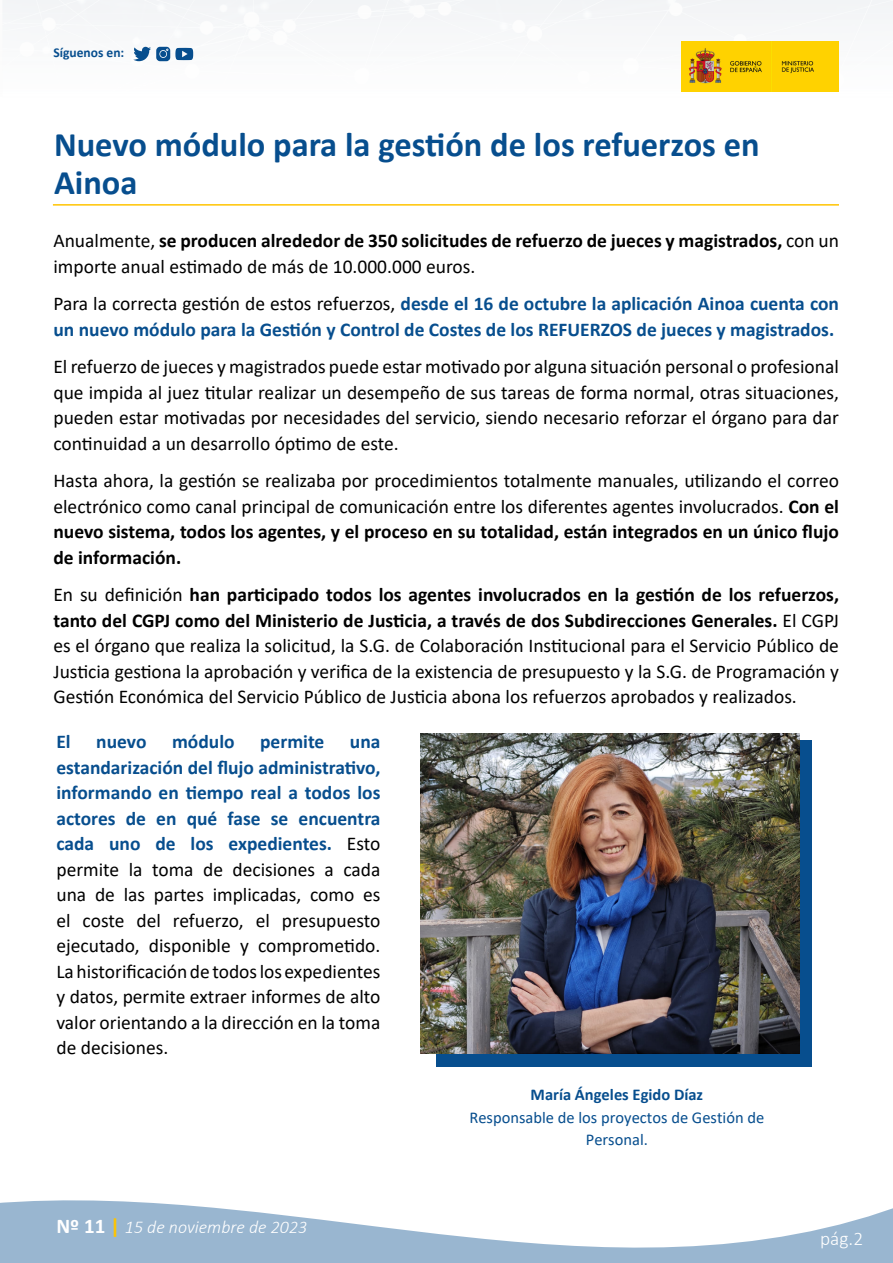
<style>
.page{position:relative;width:893px;height:1263px;background:#fff}
.page>*{position:absolute;margin:0;border:0;box-sizing:border-box;transform-origin:0 0}
.t1{font:700 34.5px/37.5px "Calibri";color:#074e8e}
.t2{font:19.5px/25.5px "Calibri";color:#000;text-align:justify}
.t3{font:700 19.5px/25.5px "Calibri";color:#074e8e}
.t4{font:700 19.5px/25.5px "Calibri";color:#000}
.t5{font:300 19.5px "Calibri";color:#fff}
.t6{font:italic 300 18px "Calibri";color:#fff}
.t7{font:16.5px/22.5px "Calibri";color:#074e8e;text-align:center}
.t8{font:700 16.5px "Calibri";color:#074e8e}
.t9{font:700 13.5px "Calibri";color:#074e8e}
.s1{font-weight:400}
.s2{font-weight:400;color:#000}
.s3{font-weight:700}
.s4{font-weight:700;color:#074e8e}
.s5{font-weight:700;font-style:normal;font-size:21px}
.s6{font-weight:700;font-style:normal;font-size:21px;color:#ffc400}
</style>
<div class="page">
<svg style="left:0;top:1200px;width:893px;height:63px;fill:#99b6d0"></svg>
<img style="left:3px;top:0;width:890px;height:92px">
<svg style="left:133px;top:47px;width:60px;height:14px"></svg>
<img style="left:681px;top:42px;width:157px;height:50px">
<div style="left:437px;top:740px;width:375px;height:327px;background:#074e8e"></div>
<hr style="left:53px;top:204px;width:786px;height:2px;background:#ffc400">
<img style="left:421px;top:734px;width:378px;height:319px">
<p class="t9" style="left:53px;top:43px;width:72px">Síguenos en:</p>
<h1 class="t1" style="left:54px;top:126px;width:707px">Nuevo módulo para la gestión de los refuerzos en<br>Ainoa</h1>
<p class="t4" style="left:53px;top:228px;width:787px"><span class="s1">Anualmente,</span> se producen alrededor de 350 solicitudes de refuerzo de jueces y magistrados, <span class="s1">con un importe anual estimado de más de 10.000.000 euros.</span></p>
<p class="t3" style="left:53px;top:291px;width:787px"><span class="s2">Para la correcta gestión de estos refuerzos,</span> desde el 16 de octubre la aplicación Ainoa cuenta con un nuevo módulo para la Gestión y Control de Costes de los REFUERZOS de jueces y magistrados.</p>
<p class="t2" style="left:53px;top:354px;width:787px">El refuerzo de jueces y magistrados puede estar motivado por alguna situación personal o profesional que impida al juez titular realizar un desempeño de sus tareas de forma normal, otras situaciones, pueden estar motivadas por necesidades del servicio, siendo necesario reforzar el órgano para dar continuidad a un desarrollo óptimo de este.</p>
<p class="t2" style="left:53px;top:468px;width:787px">Hasta ahora, la gestión se realizaba por procedimientos totalmente manuales, utilizando el correo electrónico como canal principal de comunicación entre los diferentes agentes involucrados. <span class="s3">Con el nuevo sistema, todos los agentes, y el proceso en su totalidad, están integrados en un único flujo de información.</span></p>
<p class="t2" style="left:53px;top:582px;width:787px">En su definición <span class="s3">han participado todos los agentes involucrados en la gestión de los refuerzos, tanto del CGPJ como del Ministerio de Justicia, a través de dos Subdirecciones Generales.</span> El CGPJ es el órgano que realiza la solicitud, la S.G. de Colaboración Institucional para el Servicio Público de Justicia gestiona la aprobación y verifica de la existencia de presupuesto y la S.G. de Programación y Gestión Económica del Servicio Público de Justicia abona los refuerzos aprobados y realizados.</p>
<p class="t3" style="left:56px;top:729px;width:16px">El</p>
<p class="t3" style="left:96px;top:729px;width:52px">nuevo</p>
<p class="t3" style="left:172px;top:729px;width:64px">módulo</p>
<p class="t3" style="left:260px;top:729px;width:66px">permite</p>
<p class="t2" style="left:56px;top:728px;width:326px;text-indent:293px"><span class="s4">una estandarización del flujo administrativo, informando en tiempo real a todos los actores de en qué fase se encuentra cada uno de los expedientes.</span> Esto permite la toma de decisiones a cada una de las partes implicadas, como es el coste del refuerzo, el presupuesto ejecutado, disponible y comprometido.<br>La historificación de todos los expedientes y datos, permite extraer informes de alto valor orientando a la dirección en la toma de decisiones.</p>
<p class="t6" style="left:56px;top:1216px;width:252px"><span class="s5">Nº 11</span> <span class="s6">|</span> 15 de noviembre de 2023</p>
<p class="t8" style="left:531px;top:1083px;width:174px">María Ángeles Egido Díaz</p>
<p class="t7" style="left:469px;top:1105px;width:296px">Responsable de los proyectos de Gestión de<br>Personal.</p>
<p class="t5" style="left:820px;top:1226px;width:45px">pág.2</p>
</div>
